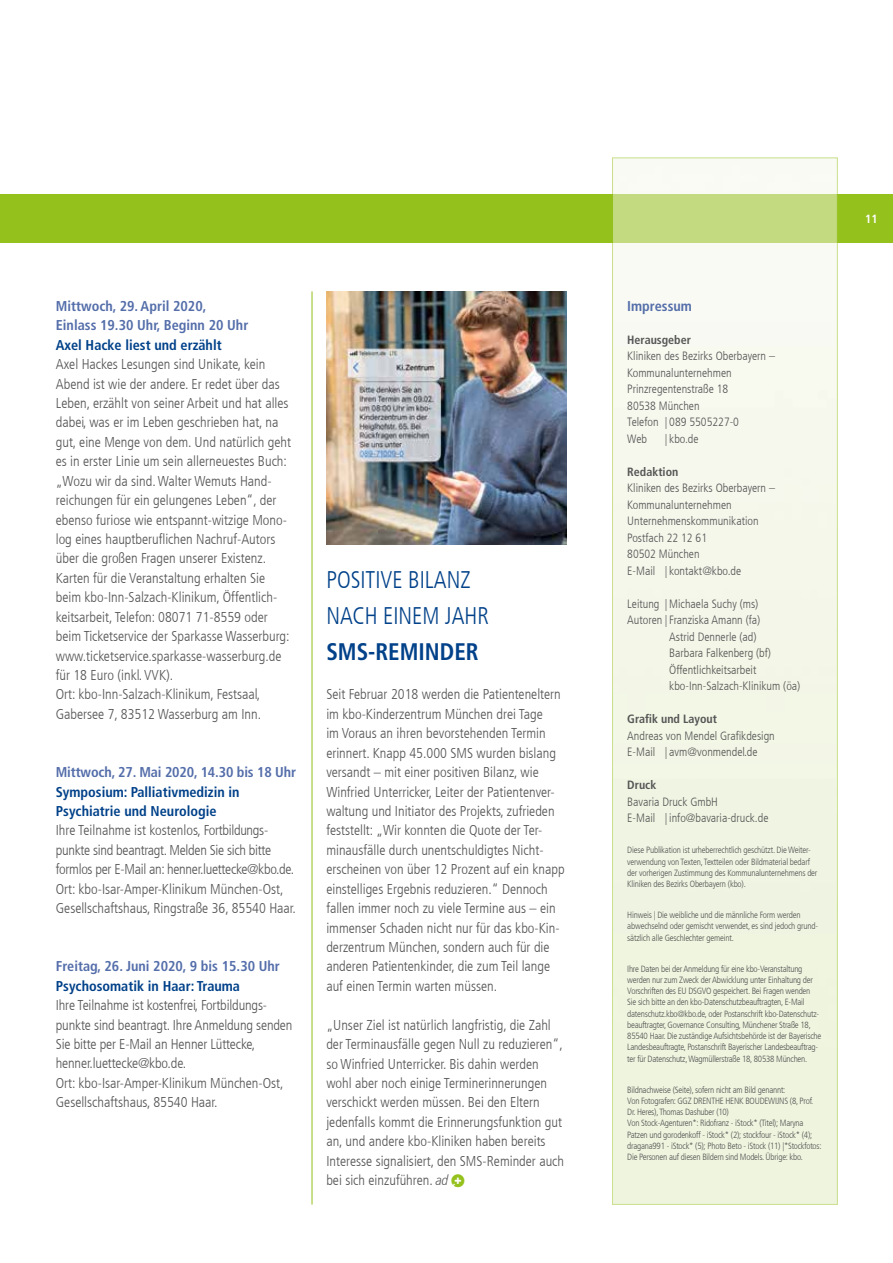
<style>
.page{position:relative;width:893px;height:1263px;background:#fff}
.page>*{position:absolute;margin:0;border:0;box-sizing:border-box;transform-origin:0 0}
.t1{font:300 condensed 24px/36px "Frutiger LT Com";color:#004189;scale:.96 1}
.t2{font:700 condensed 24px "Frutiger LT Com";color:#004189;scale:.96 1}
.t3{font:300 condensed 14.25px/19.4px "Frutiger LT Com";color:#565656}
.t4{font:700 condensed 14.25px/19.4px "Frutiger LT Com";color:#546eaa}
.t5{font:700 condensed 14.25px/19.4px "Frutiger LT Com";color:#004189}
.t6{font:300 condensed 12px/16.5px "Frutiger LT Com";color:#565656}
.t7{font:700 condensed 12px "Frutiger LT Com";color:#565656}
.t8{font:700 condensed 12px "Frutiger LT Com";color:#fff}
.t9{font:300 condensed 9px/11.2px "Frutiger LT Com";letter-spacing:-.025em;color:#565656}
.s1{font-style:italic}
.s2{font-family:"kboplus";font-weight:400;font-stretch:normal;font-size:15.6px;color:#94c11c}
</style>
<div class="page">
<div style="left:0;top:194px;width:893px;height:49px;background:#94c11c"></div>
<img style="left:614px;top:160px;width:221px;height:1042px">
<img style="left:326px;top:291px;width:241px;height:253px">
<hr style="left:312px;top:291px;width:1px;height:913px;background:#94c11c">
<p class="t4" style="left:56px;top:296px;width:194px">Mittwoch, 29. April 2020,<br>Einlass 19.30 Uhr, Beginn 20 Uhr</p>
<p class="t5" style="left:56px;top:335px;width:167px">Axel Hacke liest und erzählt</p>
<p class="t3" style="left:56px;top:355px;width:237px">Axel Hackes Lesungen sind Unikate, kein Abend ist wie der andere. Er redet über das Leben, erzählt von seiner Arbeit und hat alles dabei, was er im Leben geschrieben hat, na gut, eine Menge von dem. Und natürlich geht es in erster Linie um sein allerneuestes Buch: „Wozu wir da sind. Walter Wemuts Hand&shy;reichungen für ein gelungenes Leben“, der ebenso furiose wie entspannt-witzige Mono&shy;log eines hauptberuflichen Nachruf-Autors über die großen Fragen unserer Existenz.<br>Karten für die Veranstaltung erhalten Sie beim kbo-Inn-Salzach-Klinikum, Öffentlich&shy;keitsarbeit, Telefon: 08071 71-8559 oder beim Ticketservice der Sparkasse Wasserburg: www.ticketservice.sparkasse-wasserburg.de für 18 Euro (inkl. VVK).<br>Ort: kbo-Inn-Salzach-Klinikum, Festsaal, Gabersee 7, 83512 Wasserburg am Inn.</p>
<p class="t4" style="left:56px;top:762px;width:242px">Mittwoch, 27. Mai 2020, 14.30 bis 18 Uhr</p>
<p class="t5" style="left:56px;top:782px;width:185px">Symposium: Palliativmedizin in<br>Psychiatrie und Neurologie</p>
<p class="t3" style="left:56px;top:821px;width:242px">Ihre Teilnahme ist kostenlos, Fortbildungs&shy;punkte sind beantragt. Melden Sie sich bitte formlos per E-Mail an: henner.luettecke@kbo.de.<br>Ort: kbo-Isar-Amper-Klinikum München-Ost, Gesellschaftshaus, Ringstraße 36, 85540 Haar.</p>
<p class="t4" style="left:56px;top:957px;width:226px">Freitag, 26. Juni 2020, 9 bis 15.30 Uhr</p>
<p class="t5" style="left:56px;top:976px;width:186px">Psychosomatik in Haar: Trauma</p>
<p class="t3" style="left:56px;top:996px;width:238px">Ihre Teilnahme ist kostenfrei, Fortbildungs&shy;punkte sind beantragt. Ihre Anmeldung senden Sie bitte per E-Mail an Henner Lüttecke, henner.luettecke@kbo.de.<br>Ort: kbo-Isar-Amper-Klinikum München-Ost, Gesellschaftshaus, 85540 Haar.</p>
<h1 class="t1" style="left:326px;top:562px;width:171px">POSITIVE BILANZ<br>NACH EINEM JAHR</h1>
<h1 class="t2" style="left:326px;top:637px;width:160px">SMS-REMINDER</h1>
<p class="t3" style="left:326px;top:685px;width:240px">Seit Februar 2018 werden die Patienteneltern im kbo-Kinderzentrum München drei Tage<br>im Voraus an ihren bevorstehenden Termin erinnert. Knapp 45.000 SMS wurden bislang versandt – mit einer positiven Bilanz, wie Winfried Unterricker, Leiter der Patientenver&shy;waltung und Initiator des Projekts, zufrieden feststellt: „Wir konnten die Quote der Ter&shy;minausfälle durch unentschuldigtes Nicht&shy;erscheinen von über 12 Prozent auf ein knapp einstelliges Ergebnis reduzieren.“ Dennoch fallen immer noch zu viele Termine aus – ein immenser Schaden nicht nur für das kbo-Kin&shy;derzentrum München, sondern auch für die anderen Patientenkinder, die zum Teil lange auf einen Termin warten müssen.</p>
<p class="t3" style="left:326px;top:1015px;width:239px">„Unser Ziel ist natürlich langfristig, die Zahl der Terminausfälle gegen Null zu reduzieren“, so Winfried Unterricker. Bis dahin werden wohl aber noch einige Terminerinnerungen verschickt werden müssen. Bei den Eltern jedenfalls kommt die Erinnerungsfunktion gut an, und andere kbo-Kliniken haben bereits Interesse signalisiert, den SMS-Reminder auch bei sich einzuführen. <span class="s1">ad</span> <span class="s2">B</span></p>
<p class="t4" style="left:627px;top:296px;width:66px">Impressum</p>
<p class="t7" style="left:627px;top:333px;width:65px">Herausgeber</p>
<p class="t6" style="left:627px;top:348px;width:149px">Kliniken des Bezirks Oberbayern –<br>Kommunalunternehmen<br>Prinzregentenstraße 18<br>80538 München<br>Telefon | 089 5505227-0<br>Web</p>
<p class="t6" style="left:665px;top:431px;width:35px">| kbo.de</p>
<p class="t7" style="left:627px;top:465px;width:53px">Redaktion</p>
<p class="t6" style="left:627px;top:480px;width:149px">Kliniken des Bezirks Oberbayern –<br>Kommunalunternehmen<br>Unternehmenskommunikation<br>Postfach 22 12 61<br>80502 München<br>E-Mail | kontakt@kbo.de</p>
<p class="t6" style="left:627px;top:596px;width:133px">Leitung | Michaela Suchy (ms)</p>
<p class="t6" style="left:627px;top:612px;width:135px">Autoren | Franziska Amann (fa)</p>
<p class="t6" style="left:669px;top:629px;width:89px">Astrid Dennerle (ad)</p>
<p class="t6" style="left:669px;top:645px;width:103px">Barbara Falkenberg (bf)</p>
<p class="t6" style="left:669px;top:662px;width:89px">Öffentlichkeitsarbeit</p>
<p class="t6" style="left:669px;top:678px;width:133px">kbo-Inn-Salzach-Klinikum (öa)</p>
<p class="t7" style="left:627px;top:712px;width:91px">Grafik und Layout</p>
<p class="t6" style="left:627px;top:728px;width:149px">Andreas von Mendel Grafikdesign<br>E-Mail | avm@vonmendel.de</p>
<p class="t7" style="left:627px;top:778px;width:31px">Druck</p>
<p class="t6" style="left:627px;top:794px;width:143px">Bavaria Druck GmbH<br>E-Mail | info@bavaria-druck.de</p>
<p class="t9" style="left:627px;top:845px;width:192px">Diese Publikation ist urheberrechtlich geschützt. Die Weiter&shy;verwendung von Texten, Textteilen oder Bildmaterial bedarf der vorherigen Zustimmung des Kommunalunternehmens der Kliniken des Bezirks Oberbayern (kbo).</p>
<p class="t9" style="left:627px;top:909px;width:192px">Hinweis | Die weibliche und die männliche Form werden abwechselnd oder gemischt verwendet, es sind jedoch grund&shy;sätzlich alle Geschlechter gemeint.</p>
<p class="t9" style="left:627px;top:963px;width:196px">Ihre Daten bei der Anmeldung für eine kbo-Veranstaltung werden nur zum Zweck der Abwicklung unter Einhaltung der Vorschriften des EU DSGVO gespeichert. Bei Fragen wenden Sie sich bitte an den kbo-Datenschutzbeauftragten, E-Mail datenschutz.kbo@kbo.de, oder Postanschrift kbo-Datenschutz&shy;beauftragter, Governance Consulting, Münchener Straße 18, 85540 Haar. Die zuständige Aufsichtsbehörde ist der Bayerische Landesbeauftragte, Postanschrift Bayerischer Landesbeauftrag&shy;ter für Datenschutz, Wagmüllerstraße 18, 80538 München.</p>
<p class="t9" style="left:627px;top:1084px;width:196px">Bildnachweise (Seite), sofern nicht am Bild genannt:<br>Von Fotografen: GGZ DRENTHE HENK BOUDEWIJNS (8, Prof.<br>Dr. Heres), Thomas Dashuber (10)<br>Von Stock-Agenturen*: Ridofranz - iStock* (Titel); Maryna Patzen und gorodenkoff - iStock* (2); stockfour - iStock* (4); dragana991 - iStock* (5); Photo Beto - iStock (11) |*Stockfotos:<br>Die Personen auf diesen Bildern sind Models. Übrige: kbo.</p>
<p class="t8" style="left:865px;top:212px;width:14px">11</p>
</div>
